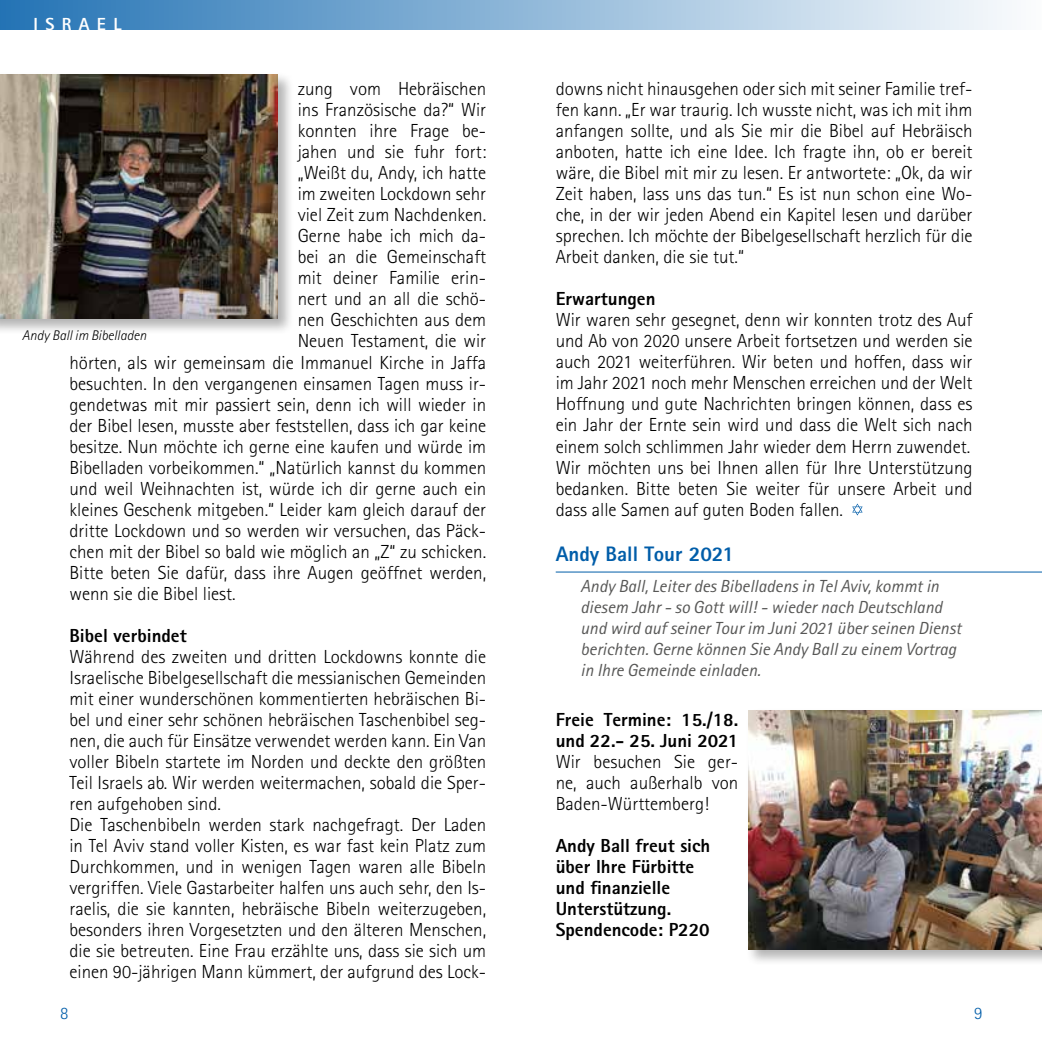
<style>
.page{position:relative;width:1042px;height:1042px;background:#fff}
.page>*{position:absolute;margin:0;border:0;box-sizing:border-box;transform-origin:0 0}
.t1{font:800 21px "Agfa Rotis Sans Serif";color:#005da9}
.t2{font:300 18.9px/21px "Agfa Rotis Sans Serif";color:#000}
.t3{font:800 18.9px/21px "Agfa Rotis Sans Serif";color:#000}
.t4{font:italic 17.5px/21px "Agfa Rotis Sans Serif";color:#575756}
.t5{font:800 17.5px "Agfa Rotis Sans Serif";letter-spacing:.42em;color:#fff}
.t6{font:300 17.5px "Agfa Rotis Sans Serif";color:#005da9}
.t7{font:italic 300 14px "Agfa Rotis Sans Serif";color:#000}
</style>
<div class="page">
<div style="left:0;top:0;width:1042px;height:30px;background:linear-gradient(to right,#2473b4,#fbfcfd)"></div>
<svg style="left:852px;top:503px;width:10px;height:12px"></svg>
<div style="left:745px;top:708px;width:297px;height:258px;background:#000;opacity:.3"></div>
<img style="left:748px;top:710px;width:294px;height:240px">
<hr style="left:556px;top:571px;width:486px;height:1px;background:#005da9">
<div style="left:0;top:72px;width:294px;height:263px;background:#000;opacity:.3"></div>
<img style="left:0;top:74px;width:278px;height:245px">
<p class="t5" style="left:33px;top:13px;width:89px">ISRAEL</p>
<p class="t2" style="left:298px;top:79px;width:190px">zung vom Hebräischen</p>
<p class="t2" style="left:298px;top:100px;width:190px">ins Französische da?“ Wir</p>
<p class="t2" style="left:298px;top:121px;width:190px">konnten ihre Frage be-</p>
<p class="t2" style="left:298px;top:142px;width:190px">jahen und sie fuhr fort:</p>
<p class="t2" style="left:298px;top:163px;width:190px">„Weißt du, Andy, ich hatte</p>
<p class="t2" style="left:298px;top:184px;width:190px">im zweiten Lockdown sehr</p>
<p class="t2" style="left:298px;top:205px;width:190px">viel Zeit zum Nachdenken.</p>
<p class="t2" style="left:298px;top:226px;width:190px">Gerne habe ich mich da-</p>
<p class="t2" style="left:298px;top:247px;width:190px">bei an die Gemeinschaft</p>
<p class="t2" style="left:298px;top:268px;width:190px">mit deiner Familie erin-</p>
<p class="t2" style="left:298px;top:289px;width:190px">nert und an all die schö-</p>
<p class="t2" style="left:298px;top:310px;width:190px">nen Geschichten aus dem</p>
<p class="t2" style="left:298px;top:331px;width:190px">Neuen Testament, die wir</p>
<p class="t2" style="left:69px;top:352px;width:418px">hörten, als wir gemeinsam die Immanuel Kirche in Jaffa</p>
<p class="t2" style="left:69px;top:373px;width:418px">besuchten. In den vergangenen einsamen Tagen muss ir-</p>
<p class="t2" style="left:69px;top:394px;width:418px">gendetwas mit mir passiert sein, denn ich will wieder in</p>
<p class="t2" style="left:69px;top:415px;width:418px">der Bibel lesen, musste aber feststellen, dass ich gar keine</p>
<p class="t2" style="left:69px;top:436px;width:418px">besitze. Nun möchte ich gerne eine kaufen und würde im</p>
<p class="t2" style="left:69px;top:457px;width:418px">Bibelladen vorbeikommen.“ „Natürlich kannst du kommen</p>
<p class="t2" style="left:69px;top:478px;width:418px">und weil Weihnachten ist, würde ich dir gerne auch ein</p>
<p class="t2" style="left:69px;top:499px;width:418px">kleines Geschenk mitgeben.“ Leider kam gleich darauf der</p>
<p class="t2" style="left:69px;top:520px;width:418px">dritte Lockdown und so werden wir versuchen, das Päck-</p>
<p class="t2" style="left:69px;top:541px;width:418px">chen mit der Bibel so bald wie möglich an „Z“ zu schicken.</p>
<p class="t2" style="left:69px;top:562px;width:418px">Bitte beten Sie dafür, dass ihre Augen geöffnet werden,</p>
<p class="t2" style="left:69px;top:583px;width:168px">wenn sie die Bibel liest.</p>
<p class="t3" style="left:69px;top:624px;width:119px">Bibel verbindet</p>
<p class="t2" style="left:69px;top:646px;width:418px">Während des zweiten und dritten Lockdowns konnte die Israelische Bibelgesellschaft die messianischen Gemeinden mit einer wunderschönen kommentierten hebräischen Bi&shy;bel und einer sehr schönen hebräischen Taschenbibel seg&shy;nen, die auch für Einsätze verwendet werden kann. Ein Van voller Bibeln startete im Norden und deckte den größten Teil Israels ab. Wir werden weitermachen, sobald die Sper&shy;ren aufgehoben sind.<br>Die Taschenbibeln werden stark nachgefragt. Der Laden in Tel Aviv stand voller Kisten, es war fast kein Platz zum Durchkommen, und in wenigen Tagen waren alle Bibeln vergriffen. Viele Gastarbeiter halfen uns auch sehr, den Is&shy;raelis, die sie kannten, hebräische Bibeln weiterzugeben, besonders ihren Vorgesetzten und den älteren Menschen, die sie betreuten. Eine Frau erzählte uns, dass sie sich um einen 90-jährigen Mann kümmert, der aufgrund des Lock-</p>
<p class="t7" style="left:22px;top:327px;width:126px">Andy Ball im Bibelladen</p>
<p class="t2" style="left:556px;top:79px;width:418px;text-align:justify">downs nicht hinausgehen oder sich mit seiner Familie tref&shy;fen kann. „Er war traurig. Ich wusste nicht, was ich mit ihm anfangen sollte, und als Sie mir die Bibel auf Hebräisch anboten, hatte ich eine Idee. Ich fragte ihn, ob er bereit wäre, die Bibel mit mir zu lesen. Er antwortete: „Ok, da wir Zeit haben, lass uns das tun.“ Es ist nun schon eine Wo&shy;che, in der wir jeden Abend ein Kapitel lesen und darüber sprechen. Ich möchte der Bibelgesellschaft herzlich für die Arbeit danken, die sie tut.“</p>
<p class="t3" style="left:556px;top:288px;width:101px">Erwartungen</p>
<p class="t2" style="left:556px;top:310px;width:418px">Wir waren sehr gesegnet, denn wir konnten trotz des Auf und Ab von 2020 unsere Arbeit fortsetzen und werden sie auch 2021 weiterführen. Wir beten und hoffen, dass wir im Jahr 2021 noch mehr Menschen erreichen und der Welt Hoffnung und gute Nachrichten bringen können, dass es ein Jahr der Ernte sein wird und dass die Welt sich nach einem solch schlimmen Jahr wieder dem Herrn zuwendet.<br>Wir möchten uns bei Ihnen allen für Ihre Unterstützung bedanken. Bitte beten Sie weiter für unsere Arbeit und dass alle Samen auf guten Boden fallen.</p>
<p class="t1" style="left:556px;top:540px;width:180px">Andy Ball Tour 2021</p>
<p class="t4" style="left:580px;top:576px;width:382px">Andy Ball, Leiter des Bibelladens in Tel Aviv, kommt in diesem Jahr - so Gott will! - wieder nach Deutschland und wird auf seiner Tour im Juni 2021 über seinen Dienst berichten. Gerne können Sie Andy Ball zu einem Vortrag in Ihre Gemeinde einladen.</p>
<p class="t3" style="left:556px;top:708px;width:184px">Freie Termine: 15./18. und 22.- 25. Juni 2021</p>
<p class="t2" style="left:556px;top:751px;width:184px;text-align:justify">Wir besuchen Sie ger&shy;ne, auch außerhalb von Baden-Württemberg!</p>
<p class="t3" style="left:556px;top:834px;width:156px">Andy Ball freut sich über Ihre Fürbitte und finanzielle<br>Unterstützung.<br>Spendencode: P220</p>
<p class="t6" style="left:60px;top:1003px;width:10px">8</p>
<p class="t6" style="left:974px;top:1003px;width:10px">9</p>
</div>
